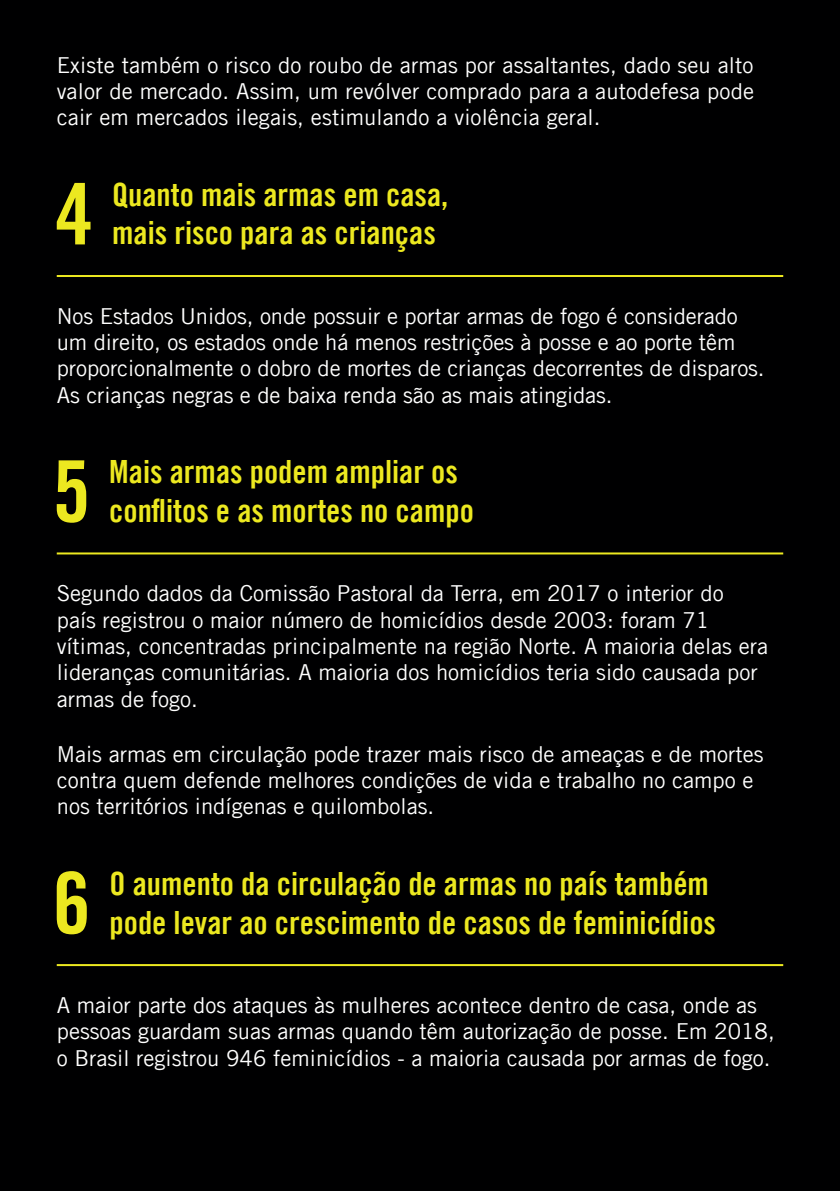
<style>
.page{position:relative;width:840px;height:1191px;background:#fff}
.page>*{position:absolute;margin:0;border:0;box-sizing:border-box;transform-origin:0 0}
.t1{font:85.2px "Amnesty Trade Gothic Bd Cn 20";color:#ece820}
.t2{font:32px/38.4px "Amnesty Trade Gothic Bd Cn 20";color:#ece820}
.t3{font:22px/26.4px "Amnesty Trade Gothic";color:#fff}
</style>
<div class="page">
<div style="left:0;top:0;width:839px;height:1191px;background:#000001"></div>
<hr style="left:57px;top:275px;width:725px;height:2px;background:#ece820">
<hr style="left:57px;top:552px;width:725px;height:2px;background:#ece820">
<hr style="left:57px;top:964px;width:725px;height:2px;background:#ece820">
<p class="t3" style="left:57px;top:51px;width:698px;text-align:justify">Existe também o risco do roubo de armas por assaltantes, dado seu alto valor de mercado. Assim, um revólver comprado para a autodefesa pode cair em mercados ilegais, estimulando a violência geral.</p>
<h1 class="t1" style="left:55px;top:162px;width:39px">4</h1>
<h2 class="t2" style="left:112px;top:175px;width:337px">Quanto mais armas em casa, mais risco para as crianças</h2>
<p class="t3" style="left:57px;top:302px;width:709px">Nos Estados Unidos, onde possuir e portar armas de fogo é considerado um direito, os estados onde há menos restrições à posse e ao porte têm proporcionalmente o dobro de mortes de crianças decorrentes de disparos.<br>As crianças negras e de baixa renda são as mais atingidas.</p>
<h1 class="t1" style="left:52px;top:440px;width:39px">5</h1>
<h2 class="t2" style="left:109px;top:452px;width:366px">Mais armas podem ampliar os conflitos e as mortes no campo</h2>
<p class="t3" style="left:57px;top:580px;width:712px">Segundo dados da Comissão Pastoral da Terra, em 2017 o interior do país registrou o maior número de homicídios desde 2003: foram 71 vítimas, concentradas principalmente na região Norte. A maioria delas era lideranças comunitárias. A maioria dos homicídios teria sido causada por armas de fogo.</p>
<p class="t3" style="left:57px;top:740px;width:708px">Mais armas em circulação pode trazer mais risco de ameaças e de mortes contra quem defende melhores condições de vida e trabalho no campo e nos territórios indígenas e quilombolas.</p>
<h1 class="t1" style="left:53px;top:851px;width:39px">6</h1>
<h2 class="t2" style="left:110px;top:864px;width:607px">O aumento da circulação de armas no país também pode levar ao crescimento de casos de feminicídios</h2>
<p class="t3" style="left:57px;top:991px;width:719px">A maior parte dos ataques às mulheres acontece dentro de casa, onde as pessoas guardam suas armas quando têm autorização de posse. Em 2018, o Brasil registrou 946 feminicídios - a maioria causada por armas de fogo.</p>
</div>
